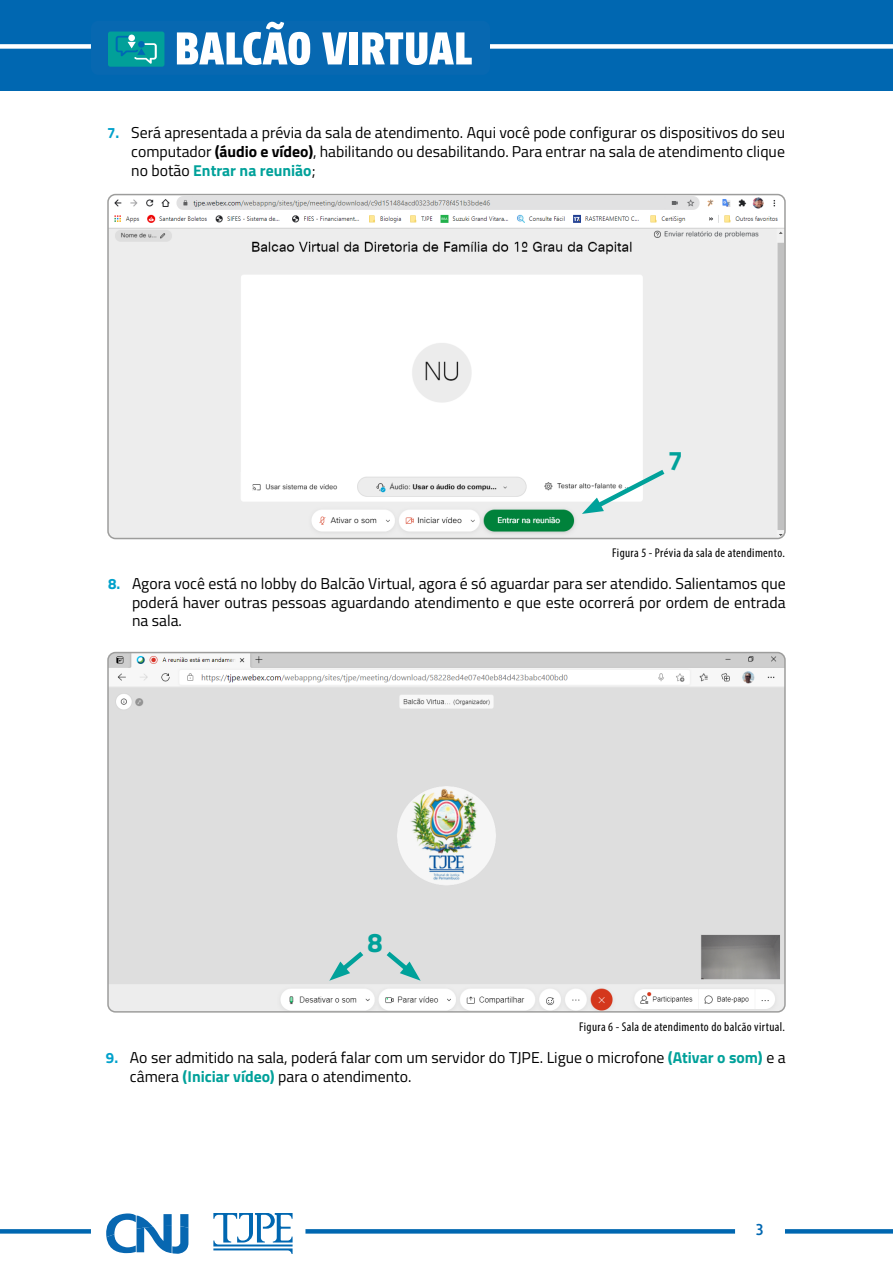
<style>
.page{position:relative;width:893px;height:1263px;background:#fff}
.page>*{position:absolute;margin:0;border:0;box-sizing:border-box;transform-origin:0 0}
.t1{font:700 27px "Titillium Web";color:#00a19a}
.t2{font:15.75px/18.9px "Titillium Web";color:#000;text-align:justify}
.t3{font:500 15.75px "Alwyn New";color:#0067b1}
.t4{font:condensed 12.75px "Myriad Pro";letter-spacing:.03em;color:#000}
.s1{font-weight:700;font-size:15px;color:#00a1cb}
.s2{font-weight:700}
.s3{font-weight:700;color:#00a19a}
</style>
<div class="page">
<svg style="left:0;top:1229px;width:893px;height:4px;background:#086bb3"></svg>
<div style="left:0;top:0;width:893px;height:90px;background:#0067b1"></div>
<div style="left:0;top:44px;width:893px;height:5px;background:#fff"></div>
<div style="left:91px;top:21px;width:399px;height:54px;background:#0768b1;border-radius:8px"></div>
<svg style="left:177px;top:22px;width:133px;height:43px"></svg>
<svg style="left:322px;top:32px;width:25px;height:32px"></svg>
<div style="left:350px;top:32px;width:8px;height:32px;background:#fff"></div>
<svg style="left:362px;top:32px;width:110px;height:33px"></svg>
<div style="left:108px;top:32px;width:56px;height:35px;background:#01a099;border-radius:2px"></div>
<div style="left:128px;top:35px;width:7px;height:6px;background:#fff;border-radius:50%"></div>
<svg style="left:116px;top:36px;width:41px;height:28px"></svg>
<div style="left:91px;top:1206px;width:214px;height:55px;background:#fff;border-radius:8px"></div>
<div style="left:735px;top:1206px;width:50px;height:55px;background:#fff;border-radius:8px"></div>
<svg style="left:106px;top:1213px;width:82px;height:41px"></svg>
<svg style="left:213px;top:1213px;width:80px;height:41px"></svg>
<img style="left:110px;top:197px;width:673px;height:339px">
<div style="left:107px;top:194px;width:679px;height:345px;border:2px solid #9d9d9c;border-radius:8px"></div>
<svg style="left:582px;top:466px;width:87px;height:48px"></svg>
<img style="left:110px;top:652px;width:673px;height:358px">
<div style="left:107px;top:652px;width:679px;height:361px;border:2px solid #9d9d9c;border-radius:8px"></div>
<svg style="left:329px;top:947px;width:39px;height:34px"></svg>
<svg style="left:382px;top:947px;width:39px;height:34px"></svg>
<p class="t2" style="left:131px;top:122px;width:655px;text-indent:-24px"><span class="s1">7.</span> Será apresentada a prévia da sala de atendimento. Aqui você pode configurar os dispositivos do seu computador <span class="s2">(áudio e vídeo)</span>, habilitando ou desabilitando. Para entrar na sala de atendimento clique no botão <span class="s3">Entrar na reunião</span>;</p>
<h1 class="t1" style="left:668px;top:440px;width:17px">7</h1>
<p class="t4" style="left:612px;top:545px;width:174px">Figura 5 - Prévia da sala de atendimento.</p>
<p class="t2" style="left:132px;top:573px;width:655px;text-indent:-24px"><span class="s1">8.</span> Agora você está no lobby do Balcão Virtual, agora é só aguardar para ser atendido. Salientamos que poderá haver outras pessoas aguardando atendimento e que este ocorrerá por ordem de entrada na sala.</p>
<h1 class="t1" style="left:367px;top:921px;width:17px">8</h1>
<p class="t4" style="left:579px;top:1019px;width:207px">Figura 6 - Sala de atendimento do balcão virtual.</p>
<p class="t2" style="left:130px;top:1048px;width:657px;text-indent:-24px"><span class="s1">9.</span> Ao ser admitido na sala, poderá falar com um servidor do TJPE. Ligue o microfone <span class="s3">(Ativar o som)</span> e a câmera <span class="s3">(Iniciar vídeo)</span> para o atendimento.</p>
<p class="t3" style="left:756px;top:1220px;width:9px">3</p>
</div>
